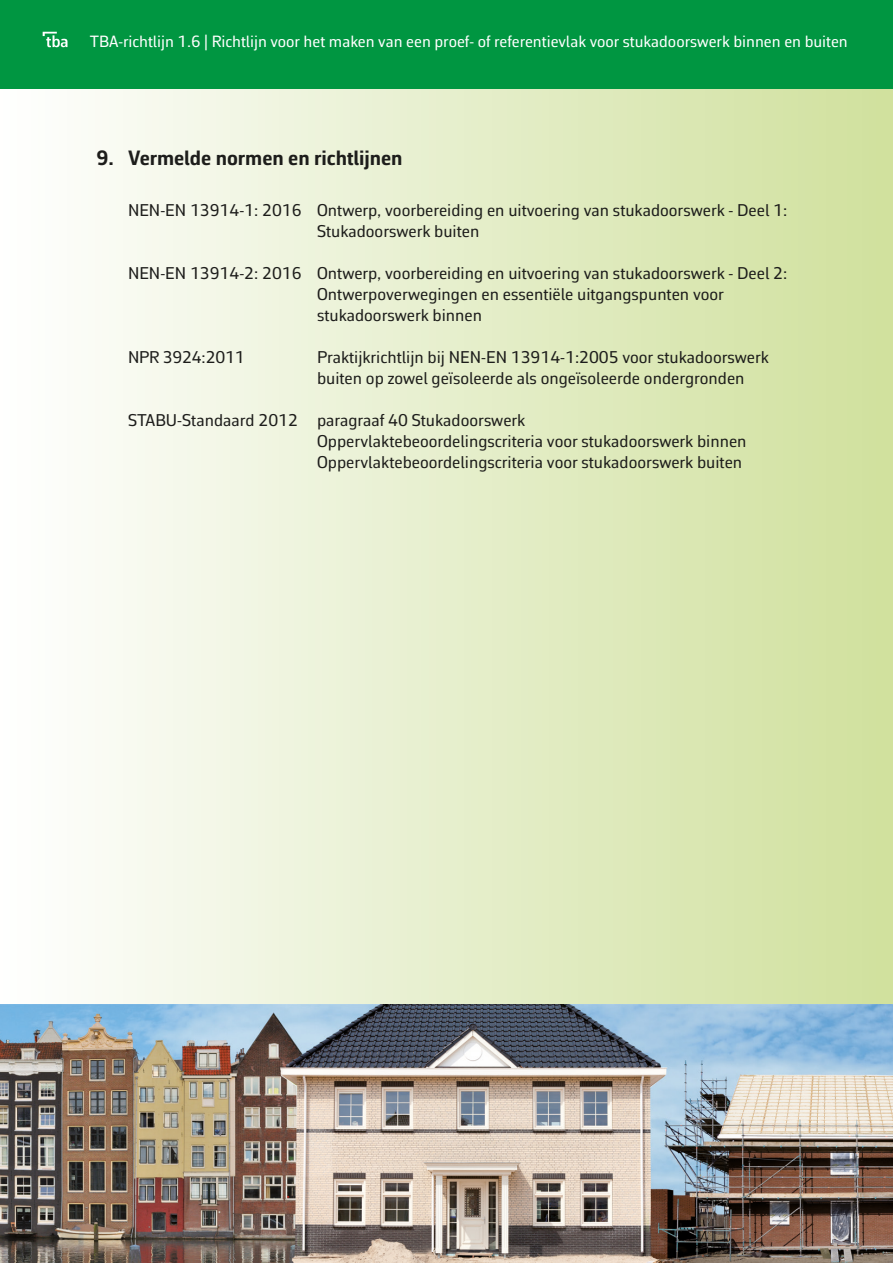
<style>
.page{position:relative;width:893px;height:1263px;background:#fff}
.page>*{position:absolute;margin:0;border:0;box-sizing:border-box;transform-origin:0 0}
.t1{font:700 21px "Corbeau Pro";color:#1d1d1b}
.t2{font:17.25px/21px "Corbeau Pro";color:#1d1d1b}
.t3{font:16.5px "Corbeau Pro";color:#fff}
</style>
<div class="page">
<div style="left:0;top:0;width:893px;height:1263px;background:linear-gradient(to right,#fefefe,#cfe09c)"></div>
<div style="left:0;top:0;width:893px;height:88px;background:#009641"></div>
<svg style="left:43px;top:32px;width:24px;height:15px"></svg>
<img style="left:0;top:1005px;width:893px;height:258px">
<p class="t3" style="left:90px;top:30px;width:759px">TBA-richtlijn 1.6 | Richtlijn voor het maken van een proef- of referentievlak voor stukadoorswerk binnen en buiten</p>
<p class="t1" style="left:97px;top:143px;width:308px">9. Vermelde normen en richtlijnen</p>
<p class="t2" style="left:317px;top:199px;width:472px;text-indent:-189px">NEN-EN 13914-1: 2016 Ontwerp, voorbereiding en uitvoering van stukadoorswerk - Deel 1:<br>Stukadoorswerk buiten</p>
<p class="t2" style="left:317px;top:262px;width:472px;text-indent:-189px">NEN-EN 13914-2: 2016 Ontwerp, voorbereiding en uitvoering van stukadoorswerk - Deel 2:<br>Ontwerpoverwegingen en essentiële uitgangspunten voor</p>
<p class="t2" style="left:317px;top:304px;width:166px">stukadoorswerk binnen</p>
<p class="t2" style="left:128px;top:346px;width:118px">NPR 3924:2011</p>
<p class="t2" style="left:317px;top:346px;width:453px">Praktijkrichtlijn bij NEN-EN 13914-1:2005 voor stukadoorswerk</p>
<p class="t2" style="left:317px;top:367px;width:429px">buiten op zowel geïsoleerde als ongeïsoleerde ondergronden</p>
<p class="t2" style="left:128px;top:409px;width:399px">STABU-Standaard 2012 paragraaf 40 Stukadoorswerk</p>
<p class="t2" style="left:317px;top:430px;width:431px">Oppervlaktebeoordelingscriteria voor stukadoorswerk binnen</p>
<p class="t2" style="left:317px;top:451px;width:427px">Oppervlaktebeoordelingscriteria voor stukadoorswerk buiten</p>
</div>
